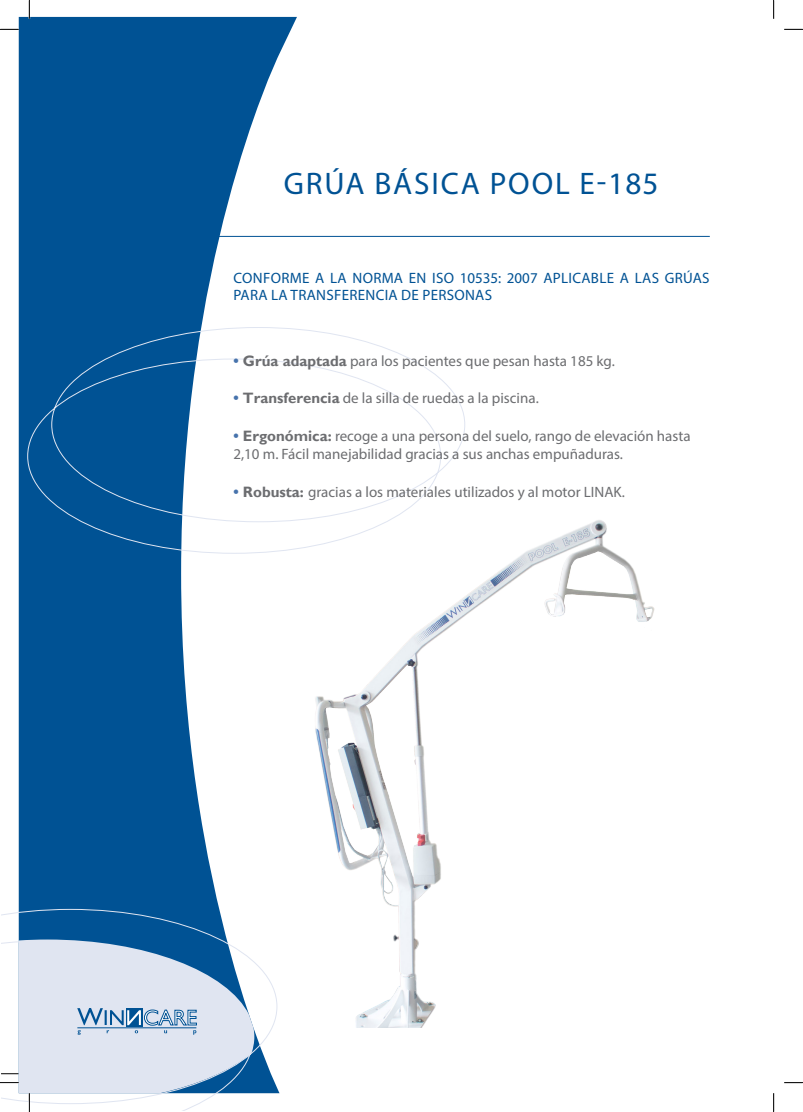
<style>
.page{position:relative;width:803px;height:1112px;background:#fff}
.page>*{position:absolute;margin:0;border:0;box-sizing:border-box;transform-origin:0 0}
.t1{font:31.25px "Myriad Pro";letter-spacing:.06em;color:#005294}
.RECTO_points_descrip{font:15px/18.8px "Myriad Pro";color:#6c6d70}
.t2{font:15px/17.5px "Myriad Pro";letter-spacing:.02em;color:#005294}
.s1{font-family:"Gill Sans";font-weight:700;color:#4773ac}
.s2{font-family:"Gill Sans";font-weight:700}
</style>
<div class="page">
<hr style="left:193px;top:236px;width:517px;height:1px;background:#005294">
<img style="left:315px;top:520px;width:340px;height:506px">
<svg style="left:19px;top:17px;width:278px;height:1075px;fill:#005294"></svg>
<svg style="left:28px;top:327px;width:437px;height:226px"></svg>
<svg style="left:1px;top:909px;width:276px;height:201px"></svg>
<svg style="left:19px;top:939px;width:235px;height:153px;background:#c2d1e4"></svg>
<svg style="left:77px;top:1007px;width:120px;height:27px;background:#a1bcd6"></svg>
<svg style="left:0;top:29px;width:19px;height:1px"></svg>
<svg style="left:784px;top:29px;width:19px;height:1px"></svg>
<svg style="left:0;top:1081px;width:19px;height:2px"></svg>
<svg style="left:784px;top:1082px;width:19px;height:1px"></svg>
<svg style="left:29px;top:0;width:1px;height:19px"></svg>
<svg style="left:29px;top:1084px;width:1px;height:27px"></svg>
<svg style="left:773px;top:0;width:1px;height:19px"></svg>
<svg style="left:773px;top:1093px;width:1px;height:18px"></svg>
<p class="t1" style="left:284px;top:164px;width:376px">GRÚA BÁSICA POOL E-185</p>
<p class="t2" style="left:234px;top:268px;width:477px">CONFORME A LA NORMA EN ISO 10535: 2007 APLICABLE A LAS GRÚAS<br>PARA LA TRANSFERENCIA DE PERSONAS</p>
<p class="RECTO_points_descrip" style="left:233px;top:351px;width:383px"><span class="s1">•</span> <span class="s2">Grúa adaptada</span> para los pacientes que pesan hasta 185 kg.</p>
<p class="RECTO_points_descrip" style="left:233px;top:388px;width:307px"><span class="s1">•</span> <span class="s2">Transferencia</span> de la silla de ruedas a la piscina.</p>
<p class="RECTO_points_descrip" style="left:233px;top:426px;width:459px"><span class="s1">•</span> <span class="s2">Ergonómica:</span> recoge a una persona del suelo, rango de elevación hasta<br>2,10 m. Fácil manejabilidad gracias a sus anchas empuñaduras.</p>
<p class="RECTO_points_descrip" style="left:233px;top:482px;width:393px"><span class="s1">•</span> <span class="s2">Robusta:</span> gracias a los materiales utilizados y al motor LINAK.</p>
</div>
